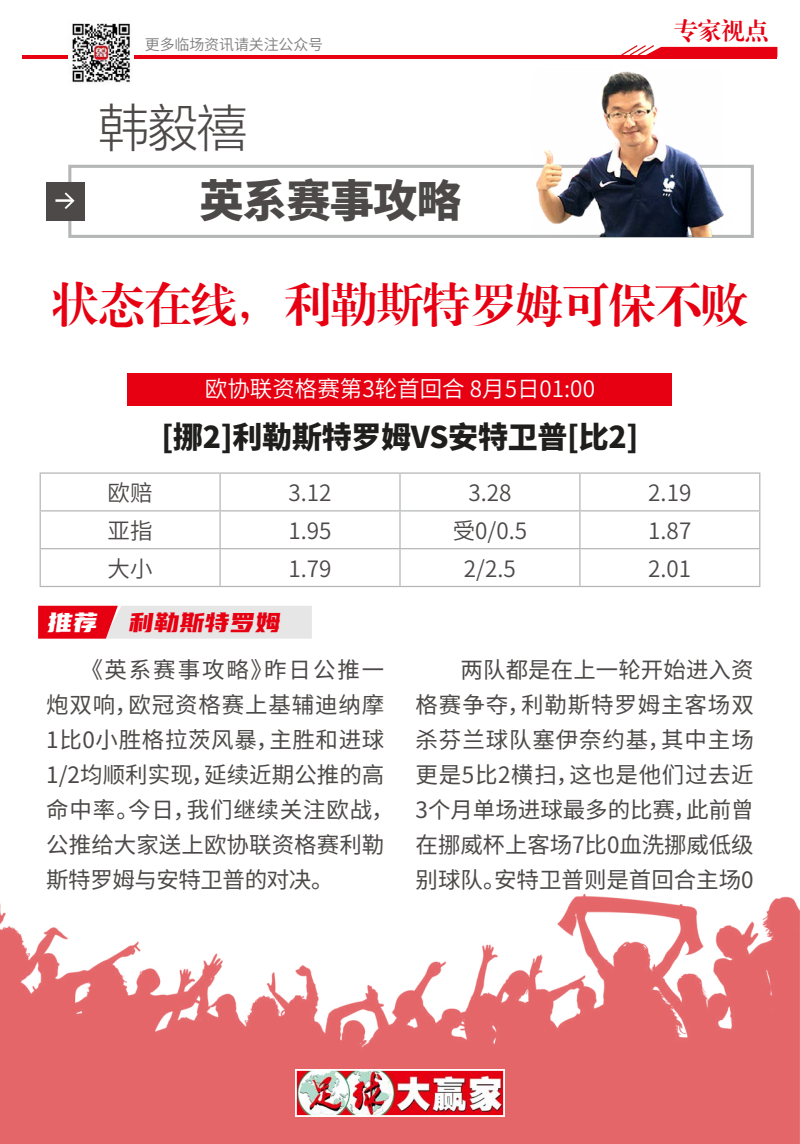
<style>
.page{position:relative;width:800px;height:1144px;background:#fff}
.page>*{position:absolute;margin:0;border:0;box-sizing:border-box;transform-origin:0 0}
.t1{font:300 50px "Microsoft Ya Hei";color:#4c4948}
.t2{font:46.88px "CT Biao Song SJ";letter-spacing:-.01em;color:#e60012}
.t3{font:900 44.38px "Noto Sans Hans";letter-spacing:-.02em;color:#4c4948}
.t4{font:900 30px "Noto Sans Hans";letter-spacing:-.01em;color:#1f1e1d}
.t5{font:27.5px "You She Biao Ti Hei";color:#e60012}
.t6{font:23.75px "CT Biao Song SJ";color:#e60012}
.t7{font:22.5px/35px "Noto Sans Hans";color:#4c4948;text-align:justify}
.t8{font:22.5px/35px "Noto Sans Hans";letter-spacing:.03em;color:#4c4948}
.t9{font:600 22.5px "Noto Sans Hans";color:#4c4948}
.t10{font:600 22.5px "Noto Sans Hans";color:#fff}
.t11{font:600 15px "Noto Sans Hans";letter-spacing:-.01em;color:#7d7d7d}
.s1{color:#fff}
</style>
<div class="page">
<hr style="left:22px;top:55px;width:755px;height:4px;background:#e60012">
<svg style="left:622px;top:45px;width:155px;height:10px"></svg>
<img style="left:68px;top:23px;width:66px;height:60px">
<div style="left:68px;top:165px;width:686px;height:73px;border:3px solid #b5b6b6"></div>
<div style="left:46px;top:182px;width:39px;height:39px;background:#4c4948"></div>
<svg style="left:64px;top:192px;width:11px;height:17px"></svg>
<hr style="left:55px;top:199px;width:18px;height:3px;background:#fff">
<img style="left:522px;top:54px;width:216px;height:182px">
<img style="left:0;top:893px;width:800px;height:251px">
<img style="left:298px;top:1072px;width:204px;height:42px">
<div style="left:295px;top:1069px;width:210px;height:48px;border:2px solid #fff"></div>
<div style="left:128px;top:373px;width:544px;height:33px;background:#e60012"></div>
<hr style="left:40px;top:472px;width:180px;height:2px;background:#b5b6b6">
<hr style="left:40px;top:474px;width:1px;height:36px;background:#b5b6b6">
<hr style="left:220px;top:472px;width:180px;height:2px;background:#b5b6b6">
<hr style="left:219px;top:474px;width:2px;height:36px;background:#b5b6b6">
<hr style="left:400px;top:472px;width:180px;height:2px;background:#b5b6b6">
<hr style="left:399px;top:474px;width:2px;height:36px;background:#b5b6b6">
<hr style="left:580px;top:472px;width:180px;height:2px;background:#b5b6b6">
<hr style="left:579px;top:474px;width:2px;height:36px;background:#b5b6b6">
<hr style="left:759px;top:474px;width:1px;height:36px;background:#b5b6b6">
<hr style="left:40px;top:510px;width:180px;height:1px;background:#b5b6b6">
<hr style="left:40px;top:511px;width:1px;height:37px;background:#b5b6b6">
<hr style="left:220px;top:510px;width:180px;height:1px;background:#b5b6b6">
<hr style="left:219px;top:511px;width:2px;height:37px;background:#b5b6b6">
<hr style="left:400px;top:510px;width:180px;height:1px;background:#b5b6b6">
<hr style="left:399px;top:511px;width:2px;height:37px;background:#b5b6b6">
<hr style="left:580px;top:510px;width:180px;height:1px;background:#b5b6b6">
<hr style="left:579px;top:511px;width:2px;height:37px;background:#b5b6b6">
<hr style="left:759px;top:511px;width:1px;height:37px;background:#b5b6b6">
<hr style="left:40px;top:548px;width:180px;height:1px;background:#b5b6b6">
<hr style="left:40px;top:549px;width:1px;height:37px;background:#b5b6b6">
<hr style="left:220px;top:548px;width:180px;height:1px;background:#b5b6b6">
<hr style="left:219px;top:549px;width:2px;height:37px;background:#b5b6b6">
<hr style="left:400px;top:548px;width:180px;height:1px;background:#b5b6b6">
<hr style="left:399px;top:549px;width:2px;height:37px;background:#b5b6b6">
<hr style="left:580px;top:548px;width:180px;height:1px;background:#b5b6b6">
<hr style="left:579px;top:549px;width:2px;height:37px;background:#b5b6b6">
<hr style="left:759px;top:549px;width:1px;height:37px;background:#b5b6b6">
<hr style="left:40px;top:586px;width:180px;height:1px;background:#b5b6b6">
<hr style="left:220px;top:586px;width:180px;height:1px;background:#b5b6b6">
<hr style="left:400px;top:586px;width:180px;height:1px;background:#b5b6b6">
<hr style="left:580px;top:586px;width:180px;height:1px;background:#b5b6b6">
<svg style="left:38px;top:606px;width:274px;height:33px;background:#e6a8ad"></svg>
<p class="t11" style="left:145px;top:36px;width:180px">更多临场资讯请关注公众号</p>
<h1 class="t1" style="left:99px;top:94px;width:149px">韩毅禧</h1>
<h3 class="t3" style="left:199px;top:176px;width:263px">英系赛事攻略</h3>
<p class="t6" style="left:674px;top:19px;width:96px">专家视点</p>
<h2 class="t2" style="left:52px;top:281px;width:698px">状态在线，利勒斯特罗姆可保不败</h2>
<p class="t10" style="left:205px;top:376px;width:392px">欧协联资格赛第3轮首回合 8月5日01:00</p>
<h3 class="t4" style="left:162px;top:420px;width:478px">[挪2]利勒斯特罗姆VS安特卫普[比2]</h3>
<p class="t9" style="left:108px;top:480px;width:46px">欧赔</p>
<p class="t9" style="left:288px;top:480px;width:45px">3.12</p>
<p class="t9" style="left:468px;top:480px;width:45px">3.28</p>
<p class="t9" style="left:648px;top:480px;width:45px">2.19</p>
<p class="t9" style="left:108px;top:518px;width:46px">亚指</p>
<p class="t9" style="left:288px;top:518px;width:45px">1.95</p>
<p class="t9" style="left:453px;top:518px;width:76px">受0/0.5</p>
<p class="t9" style="left:648px;top:518px;width:45px">1.87</p>
<p class="t9" style="left:108px;top:556px;width:46px">大小</p>
<p class="t9" style="left:288px;top:556px;width:45px">1.79</p>
<p class="t9" style="left:464px;top:556px;width:53px">2/2.5</p>
<p class="t9" style="left:648px;top:556px;width:45px">2.01</p>
<p class="t5" style="left:48px;top:605px;width:235px"><span class="s1">推荐</span> 利勒斯特罗姆</p>
<p class="t8" style="left:46px;top:653px;width:349px;text-indent:34px">《英系赛事攻略》昨日公推一炮双响，欧冠资格赛上基辅迪纳摩<br>1比0小胜格拉茨风暴，主胜和进球<br>1/2均顺利实现，延续近期公推的高命中率。今日，我们继续关注欧战，公推给大家送上欧协联资格赛利勒斯特罗姆与安特卫普的对决。</p>
<p class="t7" style="left:416px;top:653px;width:340px;text-indent:45px">两队都是在上一轮开始进入资格赛争夺，利勒斯特罗姆主客场双杀芬兰球队塞伊奈约基，其中主场更是5比2横扫，这也是他们过去近3个月单场进球最多的比赛，此前曾在挪威杯上客场7比0血洗挪威低级别球队。安特卫普则是首回合主场0</p>
</div>
